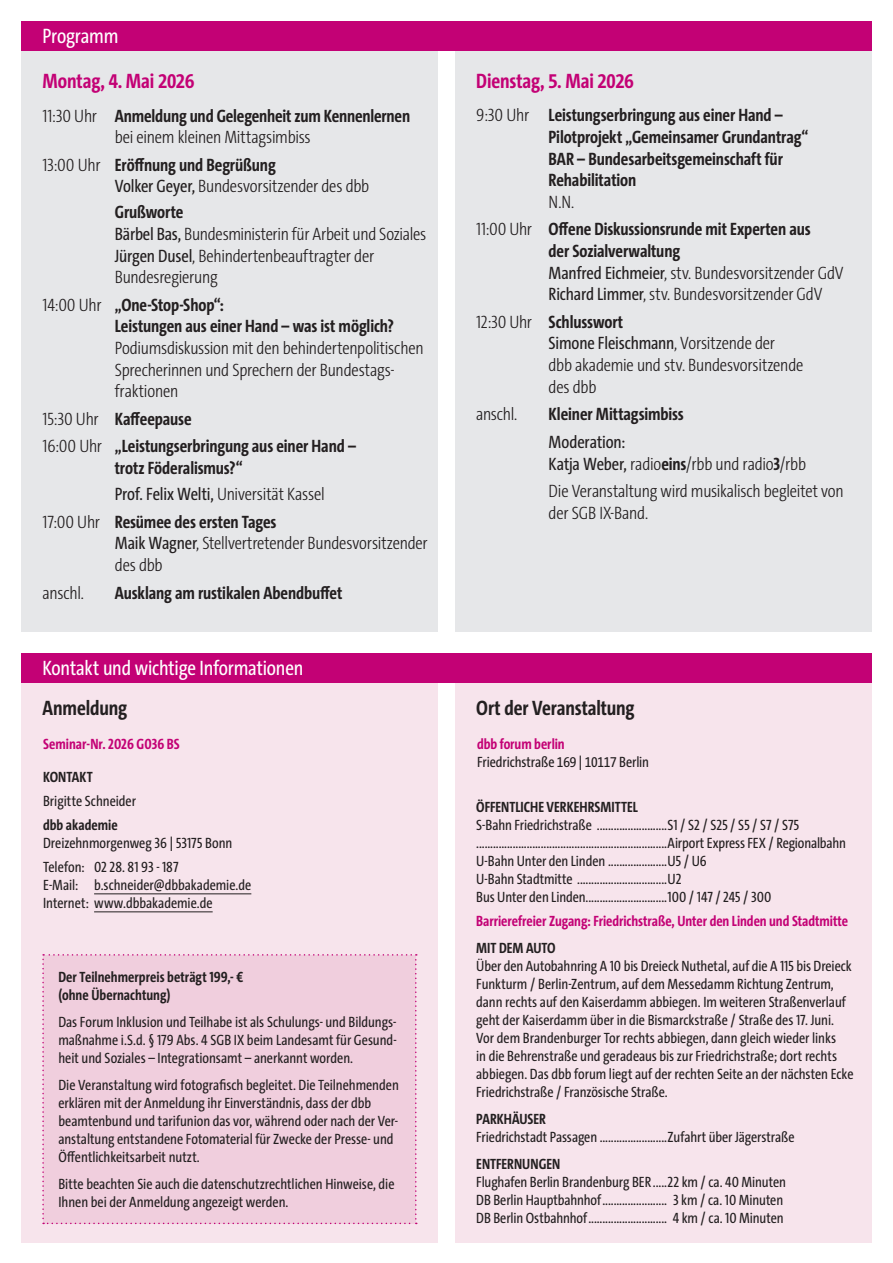
<style>
.page{position:relative;width:893px;height:1263px;background:#fff}
.page>*{position:absolute;margin:0;border:0;box-sizing:border-box;transform-origin:0 0}
.t1{font:21px "The Sans Cd LF5 Plain";letter-spacing:-.01em;color:#fff}
.t2{font:700 21px "The Sans Cd LF7";letter-spacing:-.01em;color:#c30175}
.t3{font:700 21px "The Sans Cd LF7";letter-spacing:-.005em;color:#231f20}
.t4{font:300 18px/21.6px "The Sans Cd LF3";letter-spacing:-.01em;color:#231f20}
.t5{font:700 18px/21.6px "The Sans Cd LF7";letter-spacing:-.005em;color:#231f20}
.t6{font:18px "The Sans Cd LF5 Plain";letter-spacing:-.01em;color:#231f20}
.t7{font:15px/18px "The Sans Cd LF5 Plain";letter-spacing:-.005em;color:#231f20}
.t8{font:700 15px/18px "The Sans Cd LF7";color:#231f20}
.t9{font:700 15px "The Sans Cd LF7";color:#c30175}
.s1{font-family:"The Sans Cd LF3";font-weight:300}
.s2{font-family:"The Sans Cd LF5 Plain";font-weight:400}
.s3{font-family:"The Sans Cd LF7";font-weight:700}
</style>
<div class="page">
<div style="left:455px;top:676px;width:417px;height:566px;background:#f7e4ec"></div>
<div style="left:21px;top:676px;width:417px;height:566px;background:#f7e4ec"></div>
<div style="left:455px;top:51px;width:417px;height:580px;background:#e6e7e9"></div>
<div style="left:21px;top:51px;width:417px;height:580px;background:#e6e7e9"></div>
<svg style="left:42px;top:954px;width:375px;height:270px;background:#efccdc"></svg>
<hr style="left:94px;top:893px;width:157px;height:1px;background:#231f20">
<hr style="left:94px;top:911px;width:119px;height:1px;background:#231f20">
<div style="left:21px;top:21px;width:851px;height:30px;background:#c30175"></div>
<div style="left:21px;top:653px;width:851px;height:29px;background:#c30175"></div>
<h1 class="t1" style="left:43px;top:23px;width:77px">Programm</h1>
<h1 class="t2" style="left:43px;top:67px;width:153px">Montag, 4. Mai 2026</h1>
<p class="t5" style="left:43px;top:104px;width:369px"><span class="s1">11:30 Uhr</span> Anmeldung und Gelegenheit zum Kennenlernen</p>
<p class="t4" style="left:115px;top:126px;width:197px">bei einem kleinen Mittagsimbiss</p>
<p class="t5" style="left:43px;top:153px;width:235px"><span class="s1">13:00 Uhr</span> Eröffnung und Begrüßung</p>
<p class="t4" style="left:115px;top:175px;width:256px"><span class="s2">Volker Geyer,</span> Bundesvorsitzender des dbb</p>
<p class="t5" style="left:115px;top:201px;width:70px">Grußworte</p>
<p class="t4" style="left:115px;top:223px;width:313px"><span class="s2">Bärbel Bas,</span> Bundesministerin für Arbeit und Soziales<br><span class="s2">Jürgen Dusel</span>, Behindertenbeauftragter der<br>Bundesregierung</p>
<p class="t5" style="left:115px;top:293px;width:281px;text-indent:-72px"><span class="s1">14:00 Uhr</span> „One-Stop-Shop“:<br>Leistungen aus einer Hand – was ist möglich?</p>
<p class="t4" style="left:115px;top:337px;width:310px">Podiumsdiskussion mit den behindertenpolitischen<br>Sprecherinnen und Sprechern der Bundestags&shy;fraktionen</p>
<p class="t5" style="left:43px;top:404px;width:315px;line-height:27.6px"><span class="s1">15:30 Uhr</span> Kaffeepause<br><span class="s1">16:00 Uhr</span> „Leistungserbringung aus einer Hand –</p>
<p class="t5" style="left:115px;top:457px;width:129px">trotz Föderalismus?“</p>
<p class="t4" style="left:115px;top:483px;width:211px"><span class="s2">Prof. Felix Welti,</span> Universität Kassel</p>
<p class="t5" style="left:43px;top:510px;width:235px"><span class="s1">17:00 Uhr</span> Resümee des ersten Tages</p>
<p class="t4" style="left:115px;top:532px;width:314px"><span class="s2">Maik Wagner</span>, Stellvertretender Bundesvorsitzender des dbb</p>
<p class="t4" style="left:43px;top:581px;width:43px">anschl.</p>
<p class="t5" style="left:115px;top:581px;width:229px">Ausklang am rustikalen Abendbuffet</p>
<h1 class="t2" style="left:476px;top:67px;width:159px">Dienstag, 5. Mai 2026</h1>
<p class="t5" style="left:549px;top:104px;width:261px;text-indent:-72px"><span class="s1">9:30 Uhr</span> Leistungserbringung aus einer Hand – Pilotprojekt „Gemeinsamer Grundantrag“ BAR – Bundesarbeitsgemeinschaft für Rehabilitation</p>
<p class="t4" style="left:549px;top:190px;width:27px">N.N.</p>
<p class="t5" style="left:549px;top:218px;width:264px;text-indent:-72px"><span class="s1">11:00 Uhr</span> Offene Diskussionsrunde mit Experten aus der Sozialverwaltung</p>
<p class="t4" style="left:549px;top:261px;width:297px"><span class="s2">Manfred Eichmeier</span>, stv. Bundesvorsitzender GdV<br><span class="s2">Richard Limmer</span>, stv. Bundesvorsitzender GdV</p>
<p class="t5" style="left:476px;top:310px;width:148px"><span class="s1">12:30 Uhr</span> Schlusswort</p>
<p class="t6" style="left:549px;top:332px;width:228px">Simone Fleischmann<span class="s1">, Vorsitzende der</span></p>
<p class="t4" style="left:549px;top:354px;width:256px">dbb akademie und stv. Bundesvorsitzende des dbb</p>
<p class="t4" style="left:476px;top:403px;width:42px">anschl.</p>
<p class="t5" style="left:549px;top:403px;width:137px">Kleiner Mittagsimbiss</p>
<p class="t6" style="left:549px;top:430px;width:78px">Moderation:</p>
<p class="t4" style="left:549px;top:449px;width:297px;line-height:27.6px"><span class="s2">Katja Weber,</span> radio<span class="s3">eins</span>/rbb und radio<span class="s3">3</span>/rbb<br>Die Veranstaltung wird musikalisch begleitet von</p>
<p class="t4" style="left:549px;top:501px;width:101px">der SGB IX-Band.</p>
<h1 class="t1" style="left:42px;top:654px;width:263px">Kontakt und wichtige Informationen</h1>
<h1 class="t3" style="left:43px;top:694px;width:86px">Anmeldung</h1>
<h1 class="t3" style="left:476px;top:694px;width:160px">Ort der Veranstaltung</h1>
<p class="t9" style="left:477px;top:735px;width:89px">dbb forum berlin</p>
<p class="t7" style="left:477px;top:753px;width:173px">Friedrichstraße 169 | 10117 Berlin</p>
<p class="t9" style="left:43px;top:735px;width:138px">Seminar-Nr. 2026 G036 BS</p>
<p class="t8" style="left:43px;top:768px;width:51px">KONTAKT</p>
<p class="t7" style="left:43px;top:792px;width:94px">Brigitte Schneider</p>
<p class="t8" style="left:43px;top:816px;width:76px">dbb akademie</p>
<p class="t7" style="left:43px;top:831px;width:191px;line-height:24px">Dreizehnmorgenweg 36 | 53175 Bonn<br>Telefon: 02 28. 81 93 - 187</p>
<p class="t7" style="left:43px;top:876px;width:210px">E-Mail: b.schneider@dbbakademie.de<br>Internet: www.dbbakademie.de</p>
<p class="t8" style="left:476px;top:798px;width:163px">ÖFFENTLICHE VERKEHRSMITTEL</p>
<p class="t7" style="left:476px;top:816px;width:371px">S-Bahn Friedrichstraße .........................S1 / S2 / S25 / S5 / S7 / S75 ....................................................................Airport Express FEX / Regionalbahn U-Bahn Unter den Linden .....................U5 / U6<br>U-Bahn Stadtmitte ................................U2<br>Bus Unter den Linden.............................100 / 147 / 245 / 300</p>
<p class="t9" style="left:476px;top:911px;width:373px">Barrierefreier Zugang: Friedrichstraße, Unter den Linden und Stadtmitte</p>
<p class="t8" style="left:476px;top:939px;width:81px">MIT DEM AUTO</p>
<p class="t7" style="left:476px;top:957px;width:379px">Über den Autobahnring A 10 bis Dreieck Nuthetal, auf die A 115 bis Dreieck Funkturm / Berlin-Zentrum, auf dem Messedamm Richtung Zentrum, dann rechts auf den Kaiserdamm abbiegen. Im weiteren Straßenverlauf geht der Kaiserdamm über in die Bismarckstraße / Straße des 17. Juni.<br>Vor dem Brandenburger Tor rechts abbiegen, dann gleich wieder links<br>in die Behrenstraße und geradeaus bis zur Friedrichstraße; dort rechts abbiegen. Das dbb forum liegt auf der rechten Seite an der nächsten Ecke Friedrichstraße / Französische Straße.</p>
<p class="t8" style="left:476px;top:1110px;width:71px">PARKHÄUSER</p>
<p class="t7" style="left:476px;top:1128px;width:320px">Friedrichstadt Passagen ........................Zufahrt über Jägerstraße</p>
<p class="t8" style="left:476px;top:1155px;width:86px">ENTFERNUNGEN</p>
<p class="t7" style="left:476px;top:1173px;width:311px">Flughafen Berlin Brandenburg BER .....22 km / ca. 40 Minuten<br>DB Berlin Hauptbahnhof....................... 3 km / ca. 10 Minuten<br>DB Berlin Ostbahnhof............................ 4 km / ca. 10 Minuten</p>
<p class="t8" style="left:58px;top:967px;width:186px">Der Teilnehmerpreis beträgt 199,- € (ohne Übernachtung)</p>
<p class="t7" style="left:58px;top:1012px;width:339px;text-align:justify">Das Forum Inklusion und Teilhabe ist als Schulungs- und Bildungs&shy;maßnahme i.S.d. § 179 Abs. 4 SGB IX beim Landesamt für Gesund&shy;heit und Soziales – Integrationsamt – anerkannt worden.</p>
<p class="t7" style="left:58px;top:1075px;width:342px">Die Veranstaltung wird fotografisch begleitet. Die Teilnehmenden erklären mit der Anmeldung ihr Einverständnis, dass der dbb beamtenbund und tarifunion das vor, während oder nach der Ver&shy;anstaltung entstandene Fotomaterial für Zwecke der Presse- und Öffentlichkeitsarbeit nutzt.</p>
<p class="t7" style="left:58px;top:1174px;width:338px">Bitte beachten Sie auch die datenschutzrechtlichen Hinweise, die<br>Ihnen bei der Anmeldung angezeigt werden.</p>
</div>
